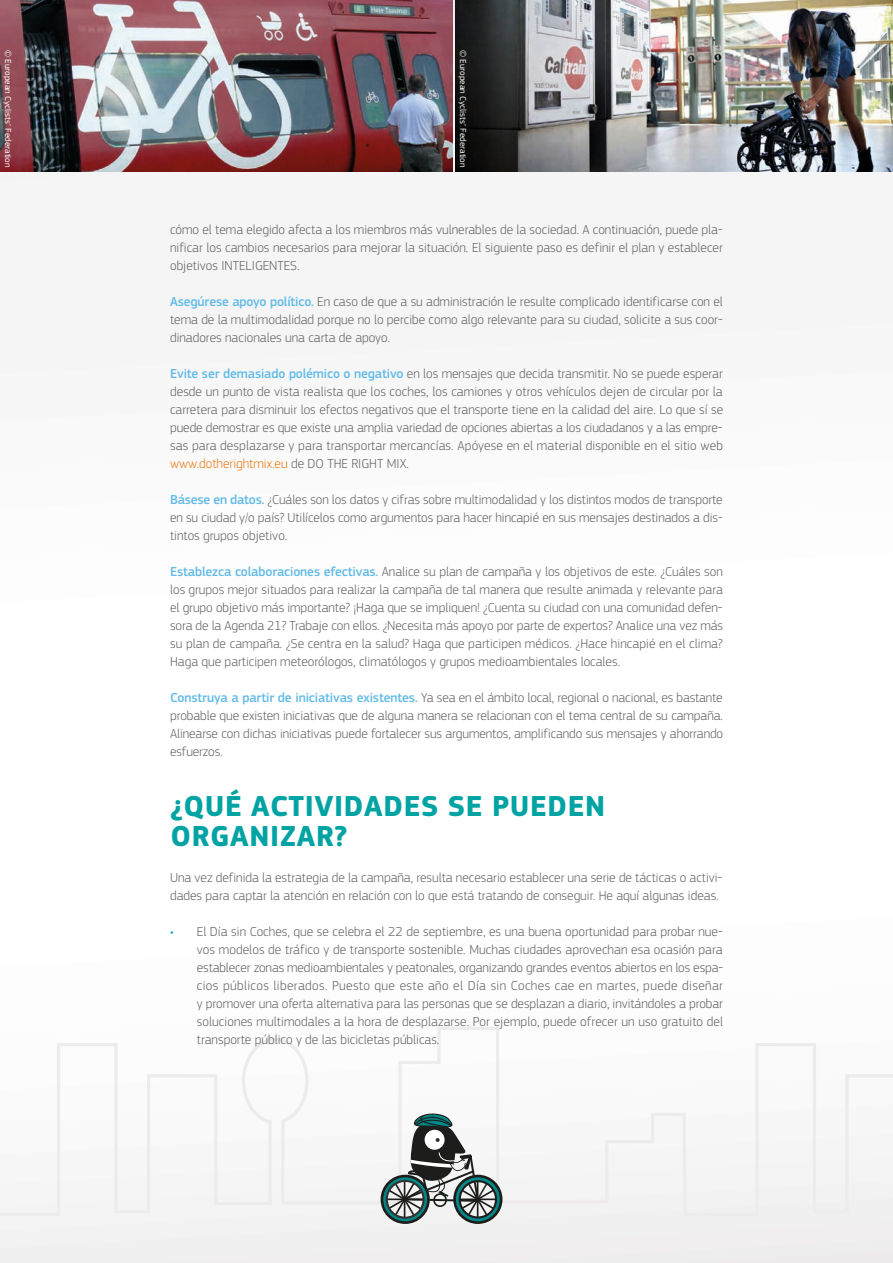
<style>
.page{position:relative;width:893px;height:1263px;background:#fff}
.page>*{position:absolute;margin:0;border:0;box-sizing:border-box;transform-origin:0 0}
.t1{font:700 30px/30px "EC Square Sans Pro";letter-spacing:.02em;color:#00a3a3}
.t2{font:300 13.5px/18px "EC Square Sans Pro";color:#646463;text-align:justify}
.t3{font:9px "EC Square Sans Pro";color:#fff}
.s1{font-weight:500;color:#62bbe8}
.s2{color:#e67a14}
.s3{color:#00a3a3}
</style>
<div class="page">
<svg style="left:310px;top:1027px;width:583px;height:191px"></svg>
<svg style="left:0;top:1038px;width:310px;height:180px"></svg>
<img style="left:382px;top:1114px;width:119px;height:108px">
<div style="left:453px;top:1175px;width:49px;height:49px;border:3px solid #1d1d1b;border-radius:50%"></div>
<div style="left:381px;top:1175px;width:49px;height:49px;border:3px solid #1d1d1b;border-radius:50%"></div>
<div style="left:459px;top:1180px;width:38px;height:38px;border:2px solid #1d1d1b;border-radius:50%"></div>
<div style="left:386px;top:1180px;width:39px;height:39px;border:2px solid #323231;border-radius:50%"></div>
<svg style="left:387px;top:1113px;width:109px;height:104px"></svg>
<img style="left:0;top:0;width:452px;height:171px">
<img style="left:455px;top:0;width:438px;height:171px">
<p class="t3" style="left:13px;top:49px;width:120px;rotate:90deg">© European Cyclists’ Federation</p>
<p class="t3" style="left:468px;top:49px;width:120px;rotate:90deg">© European Cyclists’ Federation</p>
<p class="t2" style="left:170px;top:220px;width:554px">cómo el tema elegido afecta a los miembros más vulnerables de la sociedad. A continuación, puede pla&shy;nificar los cambios necesarios para mejorar la situación. El siguiente paso es definir el plan y establecer objetivos INTELIGENTES.</p>
<p class="t2" style="left:170px;top:292px;width:554px"><span class="s1">Asegúrese apoyo político.</span> En caso de que a su administración le resulte complicado identificarse con el tema de la multimodalidad porque no lo percibe como algo relevante para su ciudad, solicite a sus coor&shy;dinadores nacionales una carta de apoyo.</p>
<p class="t2" style="left:170px;top:364px;width:555px"><span class="s1">Evite ser demasiado polémico o negativo</span> en los mensajes que decida transmitir. No se puede esperar desde un punto de vista realista que los coches, los camiones y otros vehículos dejen de circular por la carretera para disminuir los efectos negativos que el transporte tiene en la calidad del aire. Lo que sí se puede demostrar es que existe una amplia variedad de opciones abiertas a los ciudadanos y a las empre&shy;sas para desplazarse y para transportar mercancías. Apóyese en el material disponible en el sitio web <span class="s2">www.dotherightmix.eu</span> de DO THE RIGHT MIX.</p>
<p class="t2" style="left:170px;top:490px;width:554px"><span class="s1">Básese en datos.</span> ¿Cuáles son los datos y cifras sobre multimodalidad y los distintos modos de transporte en su ciudad y/o país? Utilícelos como argumentos para hacer hincapié en sus mensajes destinados a dis&shy;tintos grupos objetivo.</p>
<p class="t2" style="left:170px;top:562px;width:555px"><span class="s1">Establezca colaboraciones efectivas.</span> Analice su plan de campaña y los objetivos de este. ¿Cuáles son los grupos mejor situados para realizar la campaña de tal manera que resulte animada y relevante para el grupo objetivo más importante? ¡Haga que se impliquen! ¿Cuenta su ciudad con una comunidad defen&shy;sora de la Agenda 21? Trabaje con ellos. ¿Necesita más apoyo por parte de expertos? Analice una vez más su plan de campaña. ¿Se centra en la salud? Haga que participen médicos. ¿Hace hincapié en el clima?<br>Haga que participen meteorólogos, climatólogos y grupos medioambientales locales.</p>
<p class="t2" style="left:170px;top:688px;width:555px"><span class="s1">Construya a partir de iniciativas existentes.</span> Ya sea en el ámbito local, regional o nacional, es bastante probable que existen iniciativas que de alguna manera se relacionan con el tema central de su campaña.<br>Alinearse con dichas iniciativas puede fortalecer sus argumentos, amplificando sus mensajes y ahorrando esfuerzos.</p>
<h1 class="t1" style="left:170px;top:792px;width:437px">¿QUÉ ACTIVIDADES SE PUEDEN<br>ORGANIZAR?</h1>
<p class="t2" style="left:170px;top:868px;width:554px">Una vez definida la estrategia de la campaña, resulta necesario establecer una serie de tácticas o activi&shy;dades para captar la atención en relación con lo que está tratando de conseguir. He aquí algunas ideas.</p>
<p class="t2" style="left:197px;top:922px;width:528px;text-indent:-27px"><span class="s3">•</span> El Día sin Coches, que se celebra el 22 de septiembre, es una buena oportunidad para probar nue&shy;vos modelos de tráfico y de transporte sostenible. Muchas ciudades aprovechan esa ocasión para establecer zonas medioambientales y peatonales, organizando grandes eventos abiertos en los espa&shy;cios públicos liberados. Puesto que este año el Día sin Coches cae en martes, puede diseñar y promover una oferta alternativa para las personas que se desplazan a diario, invitándoles a probar soluciones multimodales a la hora de desplazarse. Por ejemplo, puede ofrecer un uso gratuito del transporte público y de las bicicletas públicas.</p>
</div>
